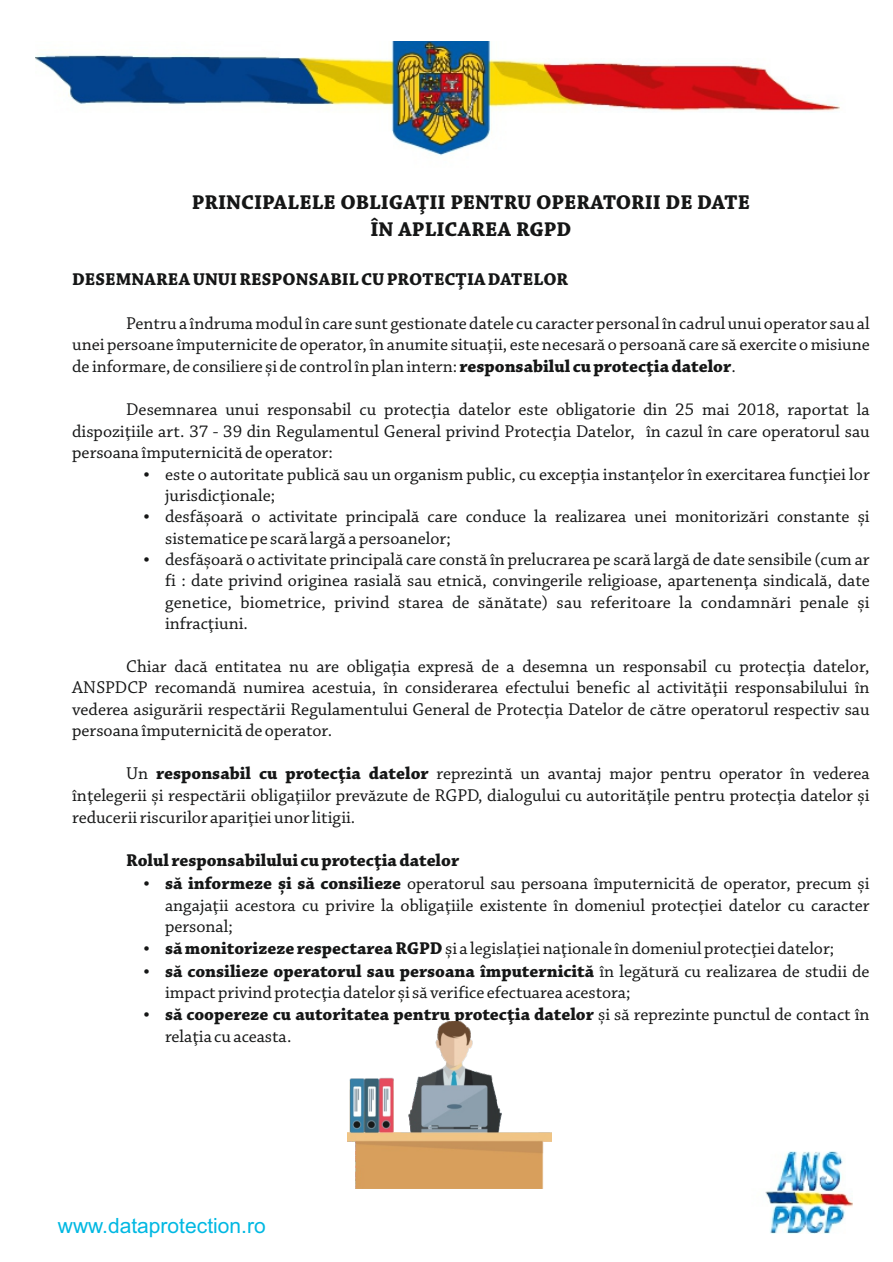
<style>
.page{position:relative;width:893px;height:1262px;background:#fff}
.page>*{position:absolute;margin:0;border:0;box-sizing:border-box;transform-origin:0 0}
.t1{font:700 21px/26.2px "Chaparral Pro";color:#151616;text-align:center}
.t2{font:21px "Arial";color:#00b8e2}
.t3{font:18px/22px "Chaparral Pro";color:#151616;text-align:justify}
.t4{font:700 18px "Chaparral Pro";color:#151616}
.s1{font-weight:700}
</style>
<div class="page">
<img style="left:35px;top:41px;width:817px;height:1192px">
<img style="left:347px;top:1021px;width:204px;height:167px">
<svg style="left:144px;top:472px;width:5px;height:4px"></svg>
<svg style="left:144px;top:514px;width:5px;height:5px"></svg>
<svg style="left:144px;top:557px;width:5px;height:5px"></svg>
<svg style="left:144px;top:880px;width:5px;height:5px"></svg>
<svg style="left:144px;top:946px;width:5px;height:4px"></svg>
<svg style="left:144px;top:968px;width:5px;height:5px"></svg>
<svg style="left:144px;top:1012px;width:5px;height:5px"></svg>
<p class="t1" style="left:192px;top:191px;width:559px">PRINCIPALELE OBLIGAŢII PENTRU OPERATORII DE DATE<br>ÎN APLICAREA RGPD</p>
<p class="t4" style="left:72px;top:272px;width:497px">DESEMNAREA UNUI RESPONSABIL CU PROTECŢIA DATELOR</p>
<p class="t3" style="left:72px;top:313px;width:799px;text-indent:54px">Pentru a îndruma modul în care sunt gestionate datele cu caracter personal în cadrul unui operator sau al unei persoane împuternicite de operator, în anumite situaţii, este necesară o persoană care să exercite o misiune de informare, de consiliere și de control în plan intern: <span class="s1">responsabilul cu protecţia datelor</span>.</p>
<p class="t3" style="left:126px;top:400px;width:744px">Desemnarea unui responsabil cu protecţia datelor este obligatorie din 25 mai 2018, raportat la</p>
<p class="t3" style="left:72px;top:421px;width:798px">dispoziţiile art. 37 - 39 din Regulamentul General privind Protecţia Datelor, în cazul în care operatorul sau</p>
<p class="t3" style="left:72px;top:443px;width:262px">persoana împuternicită de operator:</p>
<p class="t3" style="left:165px;top:464px;width:706px">este o autoritate publică sau un organism public, cu excepţia instanţelor în exercitarea funcţiei lor</p>
<p class="t3" style="left:165px;top:485px;width:111px">jurisdicţionale;</p>
<p class="t3" style="left:165px;top:507px;width:706px">desfășoară o activitate principală care conduce la realizarea unei monitorizări constante și</p>
<p class="t3" style="left:165px;top:528px;width:287px">sistematice pe scară largă a persoanelor;</p>
<p class="t3" style="left:165px;top:549px;width:706px">desfășoară o activitate principală care constă în prelucrarea pe scară largă de date sensibile (cum ar</p>
<p class="t3" style="left:165px;top:571px;width:706px">fi : date privind originea rasială sau etnică, convingerile religioase, apartenenţa sindicală, date</p>
<p class="t3" style="left:165px;top:592px;width:706px">genetice, biometrice, privind starea de sănătate) sau referitoare la condamnări penale și</p>
<p class="t3" style="left:165px;top:614px;width:84px">infracţiuni.</p>
<p class="t3" style="left:72px;top:657px;width:799px;line-height:21.3px;text-indent:54px">Chiar dacă entitatea nu are obligaţia expresă de a desemna un responsabil cu protecţia datelor, ANSPDCP recomandă numirea acestuia, în considerarea efectului benefic al activităţii responsabilului în vederea asigurării respectării Regulamentului General de Protecţia Datelor de către operatorul respectiv sau persoana împuternicită de operator.</p>
<p class="t3" style="left:72px;top:764px;width:799px;line-height:21.6px;text-indent:54px">Un <span class="s1">responsabil cu protecţia datelor</span> reprezintă un avantaj major pentru operator în vederea înţelegerii și respectării obligaţiilor prevăzute de RGPD, dialogului cu autorităţile pentru protecţia datelor și reducerii riscurilor apariţiei unor litigii.</p>
<p class="t3" style="left:165px;top:850px;width:706px;text-align:left;text-indent:-39px"><span class="s1">Rolul responsabilului cu protecţia datelor<br>să informeze și să consilieze</span> operatorul sau persoana împuternicită de operator, precum și angajaţii acestora cu privire la obligaţiile existente în domeniul protecţiei datelor cu caracter personal;<br><span class="s1">să monitorizeze respectarea RGPD</span>și a legislaţiei naţionale în domeniul protecţiei datelor;<br><span class="s1">să consilieze operatorul sau persoana împuternicită</span> în legătură cu realizarea de studii de impact privind protecţia datelor și să verifice efectuarea acestora;<br><span class="s1">să coopereze cu autoritatea pentru protecţia datelor</span> și să reprezinte punctul de contact în relaţia cu aceasta.</p>
<p class="t2" style="left:58px;top:1217px;width:209px">www.dataprotection.ro</p>
</div>
